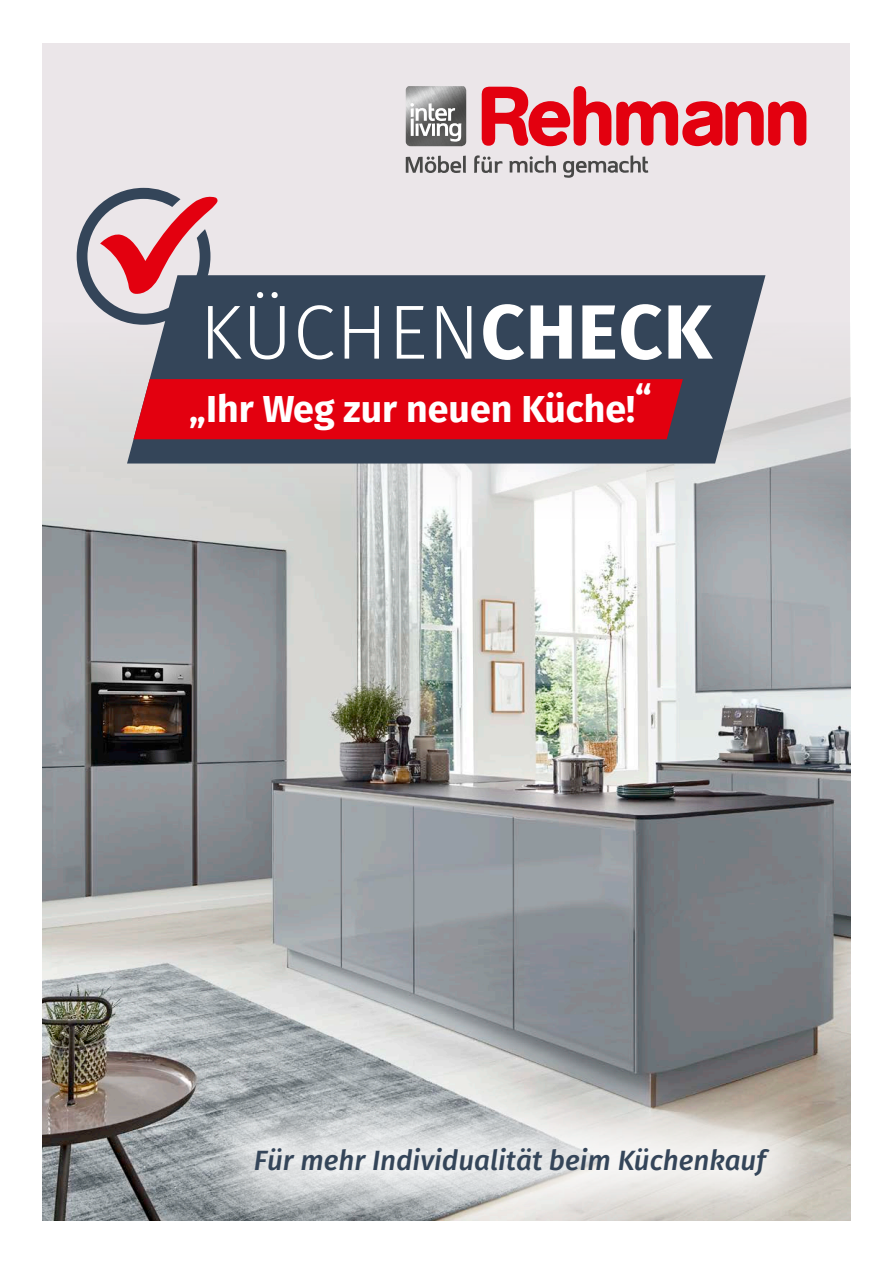
<style>
.page{position:relative;width:893px;height:1263px;background:#fff}
.page>*{position:absolute;margin:0;border:0;box-sizing:border-box;transform-origin:0 0}
.t1{font:300 76.65px "Fira Sans";letter-spacing:.01em;color:#fff}
.t2{font:700 37.5px "Fira Sans";color:#fff}
.t3{font:italic 500 27.9px "Fira Sans";color:#344559}
.s1{font-weight:700}
</style>
<div class="page">
<div style="left:43px;top:43px;width:807px;height:1177px;background:#ebe6e9"></div>
<img style="left:43px;top:373px;width:807px;height:847px">
<svg style="left:406px;top:155px;width:242px;height:23px"></svg>
<img style="left:406px;top:86px;width:60px;height:60px">
<svg style="left:410px;top:103px;width:51px;height:39px;background:#9d9d9d"></svg>
<svg style="left:482px;top:86px;width:324px;height:60px"></svg>
<svg style="left:77px;top:188px;width:141px;height:135px"></svg>
<svg style="left:127px;top:275px;width:638px;height:188px;background:#455365"></svg>
<div style="left:134px;top:379px;width:549px;height:60px;background:#e3000f"></div>
<div style="left:183px;top:1075px;width:658px;height:173px;background:#fff;opacity:.91"></div>
<h1 class="t1" style="left:200px;top:278px;width:514px">KÜCHEN<span class="s1">CHECK</span></h1>
<h2 class="t2" style="left:189px;top:383px;width:464px">„Ihr Weg zur neuen Küche!“</h2>
<p class="t3" style="left:254px;top:1141px;width:514px">Für mehr Individualität beim Küchenkauf</p>
</div>
